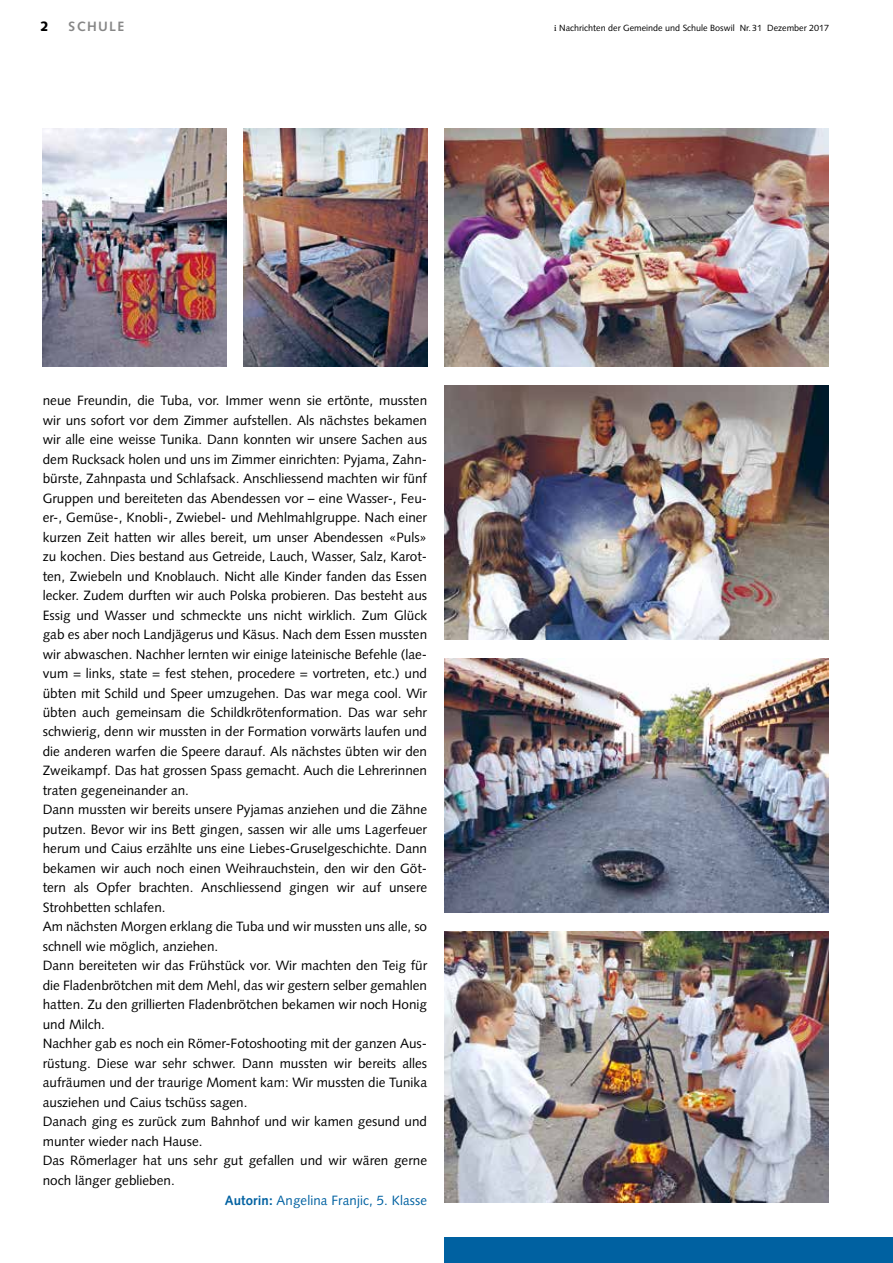
<style>
.page{position:relative;width:893px;height:1263px;background:#fff}
.page>*{position:absolute;margin:0;border:0;box-sizing:border-box;transform-origin:0 0}
.t1{font:13.5px "Syntax LT Std";color:#000}
.t2{font:13.5px "Syntax LT Std";letter-spacing:.01em;color:#0061a1}
.t3{font:700 13.5px "Syntax LT Std";letter-spacing:.1em;color:#878787}
.t4{font:900 13.5px "Syntax LT Std";color:#000}
.t5{font:9px "Syntax LT Std";color:#000}
.s1{font-family:"Utopia Std"}
.s2{font-weight:700}
</style>
<div class="page">
<div style="left:444px;top:1237px;width:449px;height:26px;background:#0061a1"></div>
<img style="left:43px;top:129px;width:184px;height:237px">
<img style="left:243px;top:129px;width:184px;height:237px">
<img style="left:444px;top:129px;width:385px;height:237px">
<img style="left:444px;top:386px;width:385px;height:253px">
<img style="left:444px;top:659px;width:385px;height:253px">
<img style="left:444px;top:932px;width:385px;height:271px">
<p class="t4" style="left:40px;top:18px;width:10px">2</p>
<p class="t3" style="left:69px;top:19px;width:57px">SCHULE</p>
<p class="t5" style="left:554px;top:23px;width:276px"><span class="s1">i</span> Nachrichten der Gemeinde und Schule Boswil Nr.31 Dezember 2017</p>
<p class="t1" style="left:43px;top:392px;width:386px">neue Freundin, die Tuba, vor. Immer wenn sie ertönte, mussten</p>
<p class="t1" style="left:43px;top:412px;width:386px">wir uns sofort vor dem Zimmer aufstellen. Als nächstes bekamen</p>
<p class="t1" style="left:43px;top:431px;width:386px">wir alle eine weisse Tunika. Dann konnten wir unsere Sachen aus</p>
<p class="t1" style="left:43px;top:451px;width:386px">dem Rucksack holen und uns im Zimmer einrichten: Pyjama, Zahn-</p>
<p class="t1" style="left:43px;top:470px;width:386px">bürste, Zahnpasta und Schlafsack. Anschliessend machten wir fünf</p>
<p class="t1" style="left:43px;top:490px;width:386px">Gruppen und bereiteten das Abendessen vor – eine Wasser-, Feu-</p>
<p class="t1" style="left:43px;top:509px;width:386px">er-, Gemüse-, Knobli-, Zwiebel- und Mehlmahlgruppe. Nach einer</p>
<p class="t1" style="left:43px;top:529px;width:386px">kurzen Zeit hatten wir alles bereit, um unser Abendessen «Puls»</p>
<p class="t1" style="left:43px;top:548px;width:386px">zu kochen. Dies bestand aus Getreide, Lauch, Wasser, Salz, Karot-</p>
<p class="t1" style="left:43px;top:568px;width:386px">ten, Zwiebeln und Knoblauch. Nicht alle Kinder fanden das Essen</p>
<p class="t1" style="left:43px;top:587px;width:386px">lecker. Zudem durften wir auch Polska probieren. Das besteht aus</p>
<p class="t1" style="left:43px;top:607px;width:386px">Essig und Wasser und schmeckte uns nicht wirklich. Zum Glück</p>
<p class="t1" style="left:43px;top:626px;width:386px">gab es aber noch Landjägerus und Käsus. Nach dem Essen mussten</p>
<p class="t1" style="left:43px;top:646px;width:386px">wir abwaschen. Nachher lernten wir einige lateinische Befehle (lae-</p>
<p class="t1" style="left:43px;top:665px;width:386px">vum = links, state = fest stehen, procedere = vortreten, etc.) und</p>
<p class="t1" style="left:43px;top:685px;width:386px">übten mit Schild und Speer umzugehen. Das war mega cool. Wir</p>
<p class="t1" style="left:43px;top:704px;width:386px">übten auch gemeinsam die Schildkrötenformation. Das war sehr</p>
<p class="t1" style="left:43px;top:724px;width:386px">schwierig, denn wir mussten in der Formation vorwärts laufen und</p>
<p class="t1" style="left:43px;top:743px;width:386px">die anderen warfen die Speere darauf. Als nächstes übten wir den</p>
<p class="t1" style="left:43px;top:763px;width:386px">Zweikampf. Das hat grossen Spass gemacht. Auch die Lehrerinnen</p>
<p class="t1" style="left:43px;top:782px;width:148px">traten gegeneinander an.</p>
<p class="t1" style="left:43px;top:802px;width:386px">Dann mussten wir bereits unsere Pyjamas anziehen und die Zähne</p>
<p class="t1" style="left:43px;top:821px;width:386px">putzen. Bevor wir ins Bett gingen, sassen wir alle ums Lagerfeuer</p>
<p class="t1" style="left:43px;top:841px;width:386px">herum und Caius erzählte uns eine Liebes-Gruselgeschichte. Dann</p>
<p class="t1" style="left:43px;top:860px;width:386px">bekamen wir auch noch einen Weihrauchstein, den wir den Göt-</p>
<p class="t1" style="left:43px;top:880px;width:386px">tern als Opfer brachten. Anschliessend gingen wir auf unsere</p>
<p class="t1" style="left:43px;top:899px;width:124px">Strohbetten schlafen.</p>
<p class="t1" style="left:43px;top:919px;width:386px">Am nächsten Morgen erklang die Tuba und wir mussten uns alle, so</p>
<p class="t1" style="left:43px;top:938px;width:177px">schnell wie möglich, anziehen.</p>
<p class="t1" style="left:43px;top:958px;width:386px">Dann bereiteten wir das Frühstück vor. Wir machten den Teig für</p>
<p class="t1" style="left:43px;top:977px;width:386px">die Fladenbrötchen mit dem Mehl, das wir gestern selber gemahlen</p>
<p class="t1" style="left:43px;top:997px;width:386px">hatten. Zu den grillierten Fladenbrötchen bekamen wir noch Honig</p>
<p class="t1" style="left:43px;top:1016px;width:64px">und Milch.</p>
<p class="t1" style="left:43px;top:1036px;width:386px">Nachher gab es noch ein Römer-Fotoshooting mit der ganzen Aus-</p>
<p class="t1" style="left:43px;top:1055px;width:386px">rüstung. Diese war sehr schwer. Dann mussten wir bereits alles</p>
<p class="t1" style="left:43px;top:1075px;width:386px">aufräumen und der traurige Moment kam: Wir mussten die Tunika</p>
<p class="t1" style="left:43px;top:1094px;width:206px">ausziehen und Caius tschüss sagen.</p>
<p class="t1" style="left:43px;top:1114px;width:386px">Danach ging es zurück zum Bahnhof und wir kamen gesund und</p>
<p class="t1" style="left:43px;top:1133px;width:161px">munter wieder nach Hause.</p>
<p class="t1" style="left:43px;top:1153px;width:386px">Das Römerlager hat uns sehr gut gefallen und wir wären gerne</p>
<p class="t1" style="left:43px;top:1172px;width:134px">noch länger geblieben.</p>
<p class="t2" style="left:225px;top:1192px;width:204px"><span class="s2">Autorin:</span> Angelina Franjic, 5. Klasse</p>
</div>
